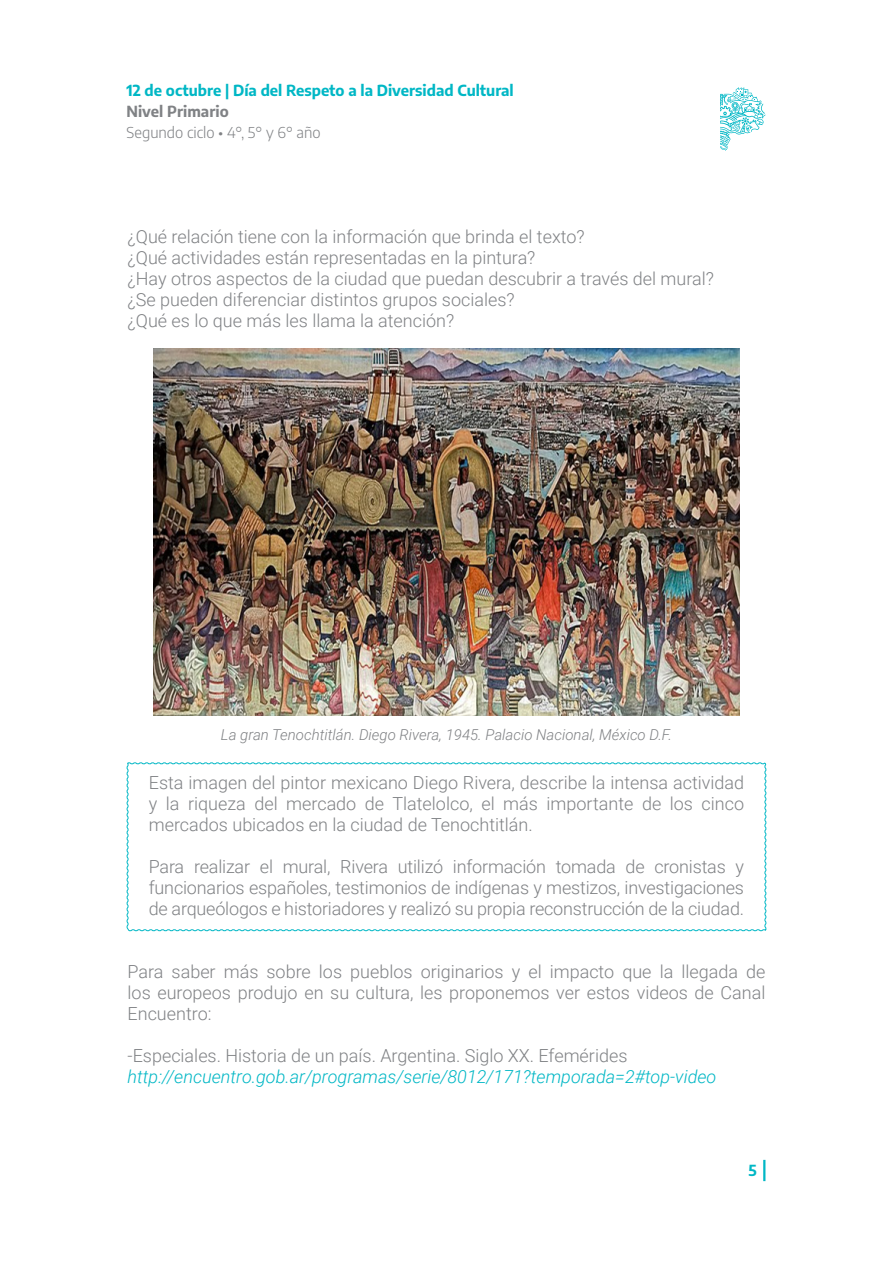
<style>
.page{position:relative;width:893px;height:1263px;background:#fff}
.page>*{position:absolute;margin:0;border:0;box-sizing:border-box;transform-origin:0 0}
.t1{font:300 18px/21px "Roboto";color:#808285;text-align:justify}
.t2{font:italic 300 18px "Roboto";color:#00b7c5}
.t3{font:italic 300 15px "Roboto";color:#808285}
.t4{font:700 15px "Encode Sans";color:#00b7c5}
.t5{font:300 15px "Encode Sans";color:#808285}
.t6{font:700 15px "Encode Sans";color:#808285}
</style>
<div class="page">
<hr style="left:763px;top:1160px;width:2px;height:21px;background:#00b7c5">
<svg style="left:720px;top:87px;width:45px;height:64px"></svg>
<img style="left:154px;top:348px;width:585px;height:368px">
<svg style="left:126px;top:762px;width:641px;height:169px"></svg>
<p class="t4" style="left:126px;top:79px;width:389px">12 de octubre | Día del Respeto a la Diversidad Cultural</p>
<p class="t6" style="left:126px;top:100px;width:104px">Nivel Primario</p>
<p class="t5" style="left:126px;top:122px;width:196px">Segundo ciclo • 4°, 5° y 6° año</p>
<p class="t1" style="left:128px;top:225px;width:459px">¿Qué relación tiene con la información que brinda el texto?</p>
<p class="t1" style="left:128px;top:246px;width:409px">¿Qué actividades están representadas en la pintura?</p>
<p class="t1" style="left:128px;top:267px;width:588px">¿Hay otros aspectos de la ciudad que puedan descubrir a través del mural?</p>
<p class="t1" style="left:128px;top:288px;width:389px">¿Se pueden diferenciar distintos grupos sociales?</p>
<p class="t1" style="left:128px;top:309px;width:328px">¿Qué es lo que más les llama la atención?</p>
<p class="t3" style="left:221px;top:724px;width:452px">La gran Tenochtitlán. Diego Rivera, 1945. Palacio Nacional, México D.F.</p>
<p class="t1" style="left:149px;top:771px;width:597px">Esta imagen del pintor mexicano Diego Rivera, describe la intensa actividad y la riqueza del mercado de Tlatelolco, el más importante de los cinco mercados ubicados en la ciudad de Tenochtitlán.</p>
<p class="t1" style="left:149px;top:855px;width:597px">Para realizar el mural, Rivera utilizó información tomada de cronistas y funcionarios españoles, testimonios de indígenas y mestizos, investigaciones de arqueólogos e historiadores y realizó su propia reconstrucción de la ciudad.</p>
<p class="t1" style="left:128px;top:960px;width:639px">Para saber más sobre los pueblos originarios y el impacto que la llegada de los europeos produjo en su cultura, les proponemos ver estos videos de Canal Encuentro:</p>
<p class="t1" style="left:128px;top:1044px;width:501px">-Especiales. Historia de un país. Argentina. Siglo XX. Efemérides</p>
<p class="t2" style="left:128px;top:1064px;width:590px">http://encuentro.gob.ar/programas/serie/8012/171?temporada=2#top-video</p>
<p class="t4" style="left:749px;top:1159px;width:10px">5</p>
</div>
